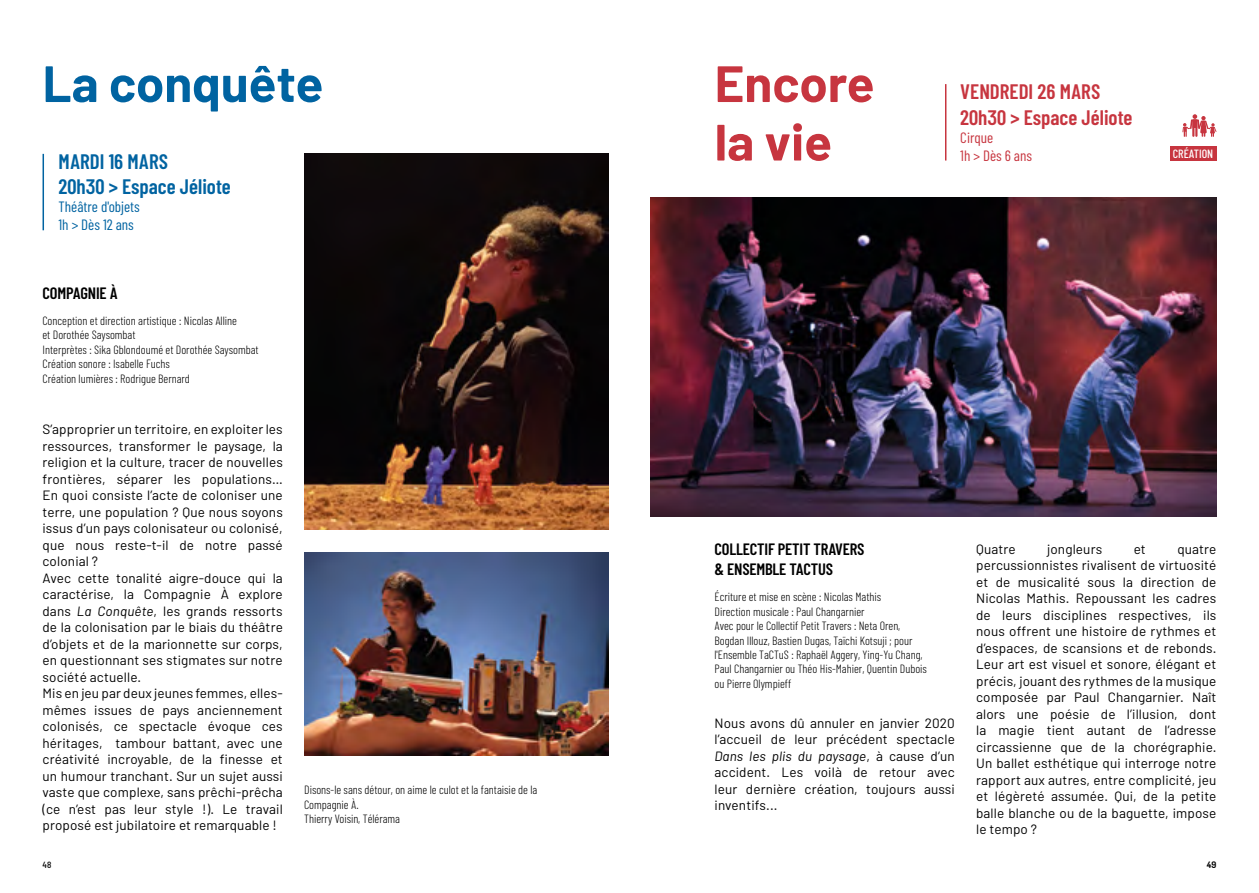
<style>
.page{position:relative;width:1259px;height:893px;background:#fff}
.page>*{position:absolute;margin:0;border:0;box-sizing:border-box;transform-origin:0 0}
.t1{font:700 51px "Barlow";color:#c7353f}
.t2{font:700 51px "Barlow";color:#0063a1}
.t3{font:600 21px/25.2px "Barlow Condensed";color:#c7353f}
.t4{font:600 21px "Barlow Condensed";color:#0063a1}
.t5{font:600 16.5px/19.8px "Barlow Condensed";letter-spacing:-.01em;color:#000}
.t6{font:15px/18px "Barlow Condensed";color:#0063a1}
.t7{font:15px/18px "Barlow Condensed";color:#c7353f}
.t8{font:13.5px/16.5px "Barlow";letter-spacing:.01em;color:#000;text-align:justify}
.t9{font:300 12px/14.4px "Barlow Condensed";color:#000}
.t10{font:500 12px "Barlow Condensed";color:#fff}
.t11{font:500 semi-condensed 9px "Barlow";color:#000}
.t12{font:700 9px "Dosis";color:#000}
.s1{font-style:italic}
</style>
<div class="page">
<img style="left:304px;top:154px;width:304px;height:375px">
<img style="left:304px;top:553px;width:304px;height:202px">
<svg style="left:1182px;top:114px;width:34px;height:23px"></svg>
<div style="left:1169px;top:146px;width:47px;height:15px;background:#c7353f"></div>
<img style="left:651px;top:198px;width:565px;height:319px">
<hr style="left:43px;top:154px;width:1px;height:76px;background:#0063a1">
<hr style="left:945px;top:84px;width:1px;height:77px;background:#c7353f">
<h1 class="t2" style="left:43px;top:52px;width:282px">La conquête</h1>
<h1 class="t1" style="left:714px;top:52px;width:161px">Encore</h1>
<h2 class="t4" style="left:59px;top:148px;width:111px">MARDI 16 MARS</h2>
<h2 class="t4" style="left:59px;top:174px;width:174px">20h30 &gt; Espace Jéliote</h2>
<p class="t6" style="left:59px;top:198px;width:83px">Théâtre d'objets<br>1h &gt; Dès 12 ans</p>
<p class="t5" style="left:43px;top:282px;width:77px">COMPAGNIE À</p>
<p class="t9" style="left:43px;top:313px;width:218px">Conception et direction artistique : Nicolas Alline<br>et Dorothée Saysombat<br>Interprètes : Sika Gblondoumé et Dorothée Saysombat Création sonore : Isabelle Fuchs<br>Création lumières : Rodrigue Bernard</p>
<h1 class="t1" style="left:714px;top:110px;width:119px">la vie</h1>
<h2 class="t3" style="left:960px;top:79px;width:174px">VENDREDI 26 MARS<br>20h30 &gt; Espace Jéliote</h2>
<p class="t7" style="left:960px;top:128px;width:73px">Cirque<br>1h &gt; Dès 6 ans</p>
<p class="t10" style="left:1172px;top:146px;width:42px">CRÉATION</p>
<p class="t8" style="left:43px;top:421px;width:242px;text-align:left">S’approprier un territoire, en exploiter les ressources, transformer le paysage, la religion et la culture, tracer de nouvelles frontières, séparer les populations… En quoi consiste l’acte de coloniser une terre, une population ? Que nous soyons issus d’un pays colonisateur ou colonisé, que nous reste-t-il de notre passé colonial ?<br>Avec cette tonalité aigre-douce qui la caractérise, la Compagnie À explore dans <span class="s1">La Conquête</span>, les grands ressorts de la colonisation par le biais du théâtre d’objets et de la marionnette sur corps, en questionnant ses stigmates sur notre société actuelle.<br>Mis en jeu par deux jeunes femmes, elles&shy;mêmes issues de pays anciennement colonisés, ce spectacle évoque ces héritages, tambour battant, avec une créativité incroyable, de la finesse et un humour tranchant. Sur un sujet aussi vaste que complexe, sans prêchi-prêcha (ce n’est pas leur style !). Le travail proposé est jubilatoire et remarquable !</p>
<p class="t9" style="left:304px;top:782px;width:235px">Disons-le sans détour, on aime le culot et la fantaisie de la<br>Compagnie À.<br>Thierry Voisin, Télérama</p>
<p class="t5" style="left:714px;top:539px;width:151px">COLLECTIF PETIT TRAVERS &amp; ENSEMBLE TACTUS</p>
<p class="t9" style="left:714px;top:590px;width:214px">Écriture et mise en scène : Nicolas Mathis<br>Direction musicale : Paul Changarnier<br>Avec pour le Collectif Petit Travers : Neta Oren, Bogdan Illouz, Bastien Dugas, Taïchi Kotsuji ; pour l'Ensemble TaCTuS : Raphaël Aggery, Ying-Yu Chang, Paul Changarnier ou Théo His-Mahier, Quentin Dubois ou Pierre Olympieff</p>
<p class="t8" style="left:714px;top:714px;width:242px">Nous avons dû annuler en janvier 2020 l’accueil de leur précédent spectacle <span class="s1">Dans les plis du paysage</span>, à cause d’un accident. Les voilà de retour avec leur dernière création, toujours aussi inventifs...</p>
<p class="t8" style="left:976px;top:540px;width:41px">Quatre</p>
<p class="t8" style="left:1047px;top:540px;width:57px">jongleurs</p>
<p class="t8" style="left:1133px;top:540px;width:14px">et</p>
<p class="t8" style="left:976px;top:540px;width:242px;text-indent:201px">quatre percussionnistes rivalisent de virtuosité et de musicalité sous la direction de Nicolas Mathis. Repoussant les cadres de leurs disciplines respectives, ils nous offrent une histoire de rythmes et d’espaces, de scansions et de rebonds.<br>Leur art est visuel et sonore, élégant et précis, jouant des rythmes de la musique composée par Paul Changarnier. Naît alors une poésie de l’illusion, dont la magie tient autant de l’adresse circassienne que de la chorégraphie.<br>Un ballet esthétique qui interroge notre rapport aux autres, entre complicité, jeu et légèreté assumée. Qui, de la petite balle blanche ou de la baguette, impose le tempo ?</p>
<p class="t11" style="left:43px;top:859px;width:10px">48</p>
<p class="t12" style="left:1207px;top:859px;width:11px">49</p>
</div>
